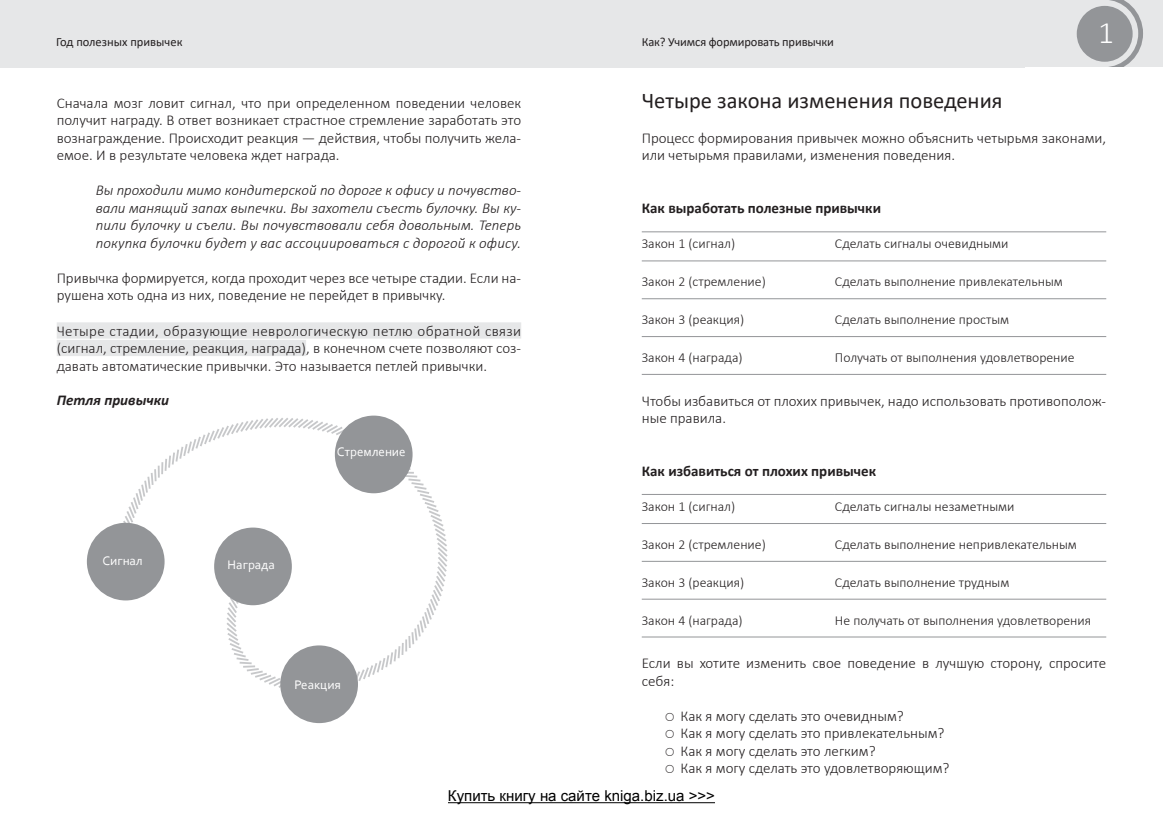
<style>
.page{position:relative;width:1163px;height:833px;background:#fff}
.page>*{position:absolute;margin:0;border:0;box-sizing:border-box;transform-origin:0 0}
.t1{font:300 31.25px "Calibri";color:#fff}
.t2{font:22.5px "Calibri";color:#231f20}
.t3{font:300 15px/17.5px "Calibri";color:#231f20}
.t4{font:italic 300 15px/17.5px "Calibri";letter-spacing:.01em;color:#231f20;text-align:justify}
.t5{font:700 15px "Calibri";color:#231f20}
.t6{font:15px "Arial";color:#000}
.t7{font:italic 700 15px "Calibri";color:#231f20}
.t8{font:300 13.75px "Calibri";color:#231f20}
.t9{font:13px "Corbel";color:#fff}
.t10{font:12.5px "Calibri";letter-spacing:-.01em;color:#231f20}
</style>
<div class="page">
<div style="left:0;top:0;width:1162px;height:67px;background:#e6e7e8"></div>
<div style="left:1076px;top:6px;width:56px;height:56px;background:#939598;border-radius:50%"></div>
<svg style="left:1099px;top:0;width:44px;height:67px"></svg>
<hr style="left:641px;top:232px;width:193px;height:1px;background:#939598">
<hr style="left:834px;top:232px;width:272px;height:1px;background:#939598">
<hr style="left:641px;top:261px;width:193px;height:1px;background:#939598">
<hr style="left:834px;top:261px;width:272px;height:1px;background:#939598">
<hr style="left:641px;top:298px;width:193px;height:1px;background:#939598">
<hr style="left:641px;top:336px;width:193px;height:1px;background:#939598">
<hr style="left:641px;top:374px;width:193px;height:1px;background:#939598">
<hr style="left:834px;top:298px;width:272px;height:1px;background:#939598">
<hr style="left:834px;top:336px;width:272px;height:1px;background:#939598">
<hr style="left:834px;top:374px;width:272px;height:1px;background:#939598">
<hr style="left:641px;top:494px;width:193px;height:1px;background:#939598">
<hr style="left:834px;top:494px;width:272px;height:1px;background:#939598">
<hr style="left:641px;top:523px;width:193px;height:1px;background:#939598">
<hr style="left:834px;top:523px;width:272px;height:1px;background:#939598">
<hr style="left:641px;top:561px;width:193px;height:1px;background:#939598">
<hr style="left:641px;top:599px;width:193px;height:1px;background:#939598">
<hr style="left:641px;top:637px;width:193px;height:1px;background:#939598">
<hr style="left:834px;top:561px;width:272px;height:1px;background:#939598">
<hr style="left:834px;top:599px;width:272px;height:1px;background:#939598">
<hr style="left:834px;top:637px;width:272px;height:1px;background:#939598">
<div style="left:57px;top:322px;width:464px;height:16px;background:#e6e7e8"></div>
<div style="left:57px;top:340px;width:249px;height:16px;background:#e6e7e8"></div>
<svg style="left:116px;top:418px;width:332px;height:274px"></svg>
<svg style="left:224px;top:556px;width:96px;height:136px"></svg>
<div style="left:89px;top:525px;width:73px;height:73px;background:#939598;border-radius:50%"></div>
<div style="left:87px;top:523px;width:77px;height:77px;border:4px solid #939598;border-radius:50%"></div>
<div style="left:337px;top:418px;width:73px;height:73px;background:#939598;border-radius:50%"></div>
<div style="left:335px;top:415px;width:77px;height:78px;border:4px solid #939598;border-radius:50%"></div>
<div style="left:282px;top:647px;width:74px;height:74px;background:#939598;border-radius:50%"></div>
<div style="left:280px;top:645px;width:78px;height:78px;border:4px solid #939598;border-radius:50%"></div>
<div style="left:216px;top:529px;width:74px;height:74px;background:#939598;border-radius:50%"></div>
<div style="left:214px;top:527px;width:78px;height:78px;border:4px solid #939598;border-radius:50%"></div>
<hr style="left:448px;top:802px;width:267px;height:1px;background:#000">
<p class="t10" style="left:56px;top:33px;width:128px">Год полезных привычек</p>
<p class="t10" style="left:641px;top:33px;width:194px">Как? Учимся формировать привычки</p>
<h1 class="t1" style="left:1097px;top:13px;width:17px">1</h1>
<p class="t3" style="left:57px;top:94px;width:466px;text-align:justify">Сначала мозг ловит сигнал, что при определенном поведении человек получит награду. В ответ возникает страстное стремление заработать это вознаграждение. Происходит реакция — действия, чтобы получить жела&shy;емое. И в результате человека ждет награда.</p>
<p class="t4" style="left:96px;top:181px;width:427px">Вы проходили мимо кондитерской по дороге к офису и почувство&shy;вали манящий запах выпечки. Вы захотели съесть булочку. Вы ку&shy;пили булочку и съели. Вы почувствовали себя довольным. Теперь покупка булочки будет у вас ассоциироваться с дорогой к офису.</p>
<p class="t3" style="left:57px;top:269px;width:466px">Привычка формируется, когда проходит через все четыре стадии. Если на&shy;рушена хоть одна из них, поведение не перейдет в привычку.</p>
<p class="t3" style="left:57px;top:322px;width:466px;text-align:justify">Четыре стадии, образующие неврологическую петлю обратной связи (сигнал, стремление, реакция, награда), в конечном счете позволяют соз&shy;давать автоматические привычки. Это называется петлей привычки.</p>
<p class="t7" style="left:57px;top:389px;width:114px">Петля привычки</p>
<p class="t9" style="left:103px;top:553px;width:42px">Cигнал</p>
<p class="t9" style="left:227px;top:557px;width:49px">Награда</p>
<p class="t9" style="left:337px;top:444px;width:70px">Cтремление</p>
<p class="t9" style="left:294px;top:676px;width:48px">Реакция</p>
<h2 class="t2" style="left:641px;top:85px;width:362px">Четыре закона изменения поведения</h2>
<p class="t3" style="left:641px;top:129px;width:466px">Процесс формирования привычек можно объяснить четырьмя законами, или четырьмя правилами, изменения поведения.</p>
<p class="t5" style="left:641px;top:197px;width:241px">Как выработать полезные привычки</p>
<p class="t8" style="left:641px;top:235px;width:95px">Закон 1 (сигнал)</p>
<p class="t8" style="left:834px;top:235px;width:175px">Сделать сигналы очевидными</p>
<p class="t8" style="left:641px;top:273px;width:125px">Закон 2 (стремление)</p>
<p class="t8" style="left:834px;top:273px;width:229px">Сделать выполнение привлекательным</p>
<p class="t8" style="left:641px;top:311px;width:104px">Закон 3 (реакция)</p>
<p class="t8" style="left:834px;top:311px;width:176px">Сделать выполнение простым</p>
<p class="t8" style="left:641px;top:349px;width:102px">Закон 4 (награда)</p>
<p class="t8" style="left:834px;top:349px;width:241px">Получать от выполнения удовлетворение</p>
<p class="t3" style="left:641px;top:391px;width:466px">Чтобы избавиться от плохих привычек, надо использовать противополож&shy;ные правила.</p>
<p class="t5" style="left:641px;top:460px;width:236px">Как избавиться от плохих привычек</p>
<p class="t8" style="left:641px;top:498px;width:95px">Закон 1 (сигнал)</p>
<p class="t8" style="left:834px;top:498px;width:181px">Сделать сигналы незаметными</p>
<p class="t8" style="left:641px;top:536px;width:125px">Закон 2 (стремление)</p>
<p class="t8" style="left:834px;top:536px;width:243px">Сделать выполнение непривлекательным</p>
<p class="t8" style="left:641px;top:573px;width:104px">Закон 3 (реакция)</p>
<p class="t8" style="left:834px;top:573px;width:176px">Сделать выполнение трудным</p>
<p class="t8" style="left:641px;top:611px;width:102px">Закон 4 (награда)</p>
<p class="t8" style="left:834px;top:611px;width:258px">Не получать от выполнения удовлетворения</p>
<p class="t3" style="left:641px;top:654px;width:466px">Если вы хотите изменить свое поведение в лучшую сторону, спросите себя:</p>
<p class="t3" style="left:680px;top:706px;width:270px">Как я могу сделать это очевидным?<br>Как я могу сделать это привлекательным?<br>Как я могу сделать это легким?<br>Как я могу сделать это удовлетворяющим?</p>
<p class="t6" style="left:448px;top:786px;width:268px">Купить книгу на сайте kniga.biz.ua &gt;&gt;&gt;</p>
</div>
